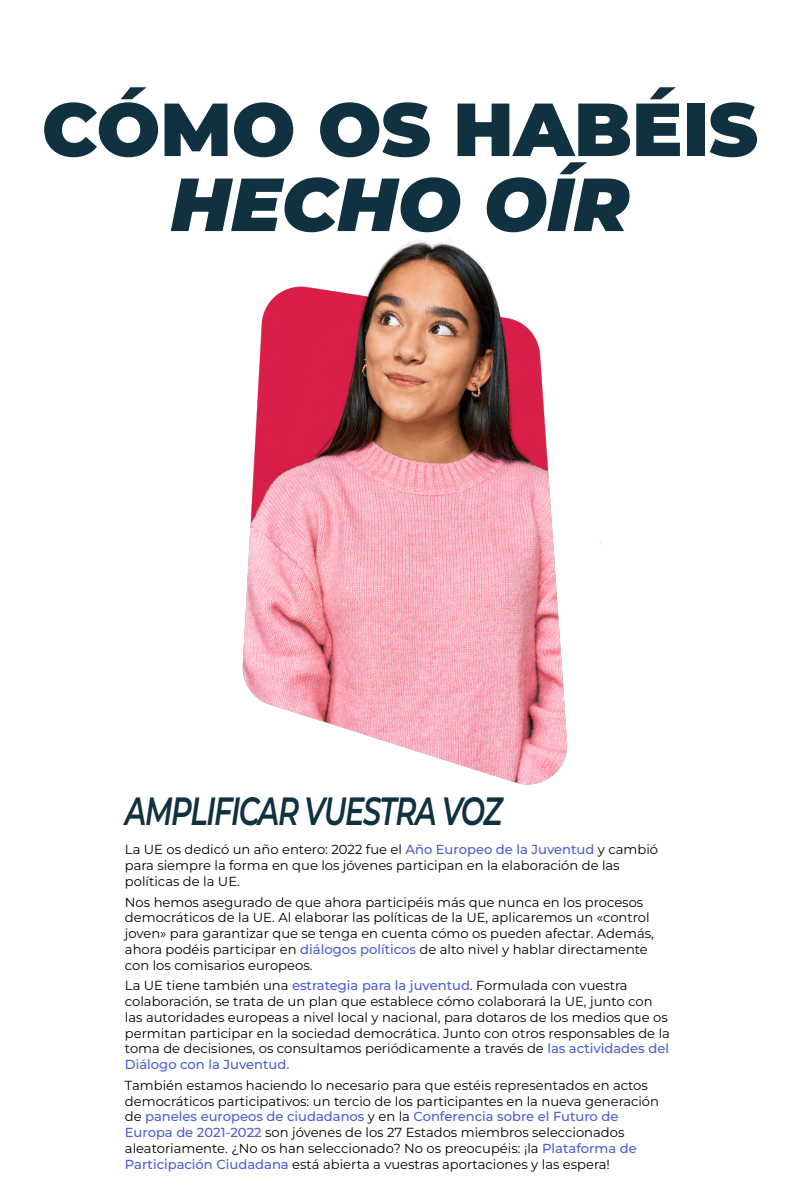
<style>
.page{position:relative;width:800px;height:1200px;background:#fff}
.page>*{position:absolute;margin:0;border:0;box-sizing:border-box;transform-origin:0 0}
.h2_7{font:900 75px/75px "Montserrat";color:#0f3140;text-align:center}
.h3_2{font:italic 600 39.38px "Montserrat";letter-spacing:-.05em;color:#0f3140;scale:.73 1}
.p2{font:13.12px/15.8px "Montserrat";color:#000}
.s1{font-style:italic}
.s2{font-weight:500;color:#4f5cd6}
</style>
<div class="page">
<img style="left:242px;top:239px;width:360px;height:546px">
<h2 class="h2_7" style="left:42px;top:87px;width:718px">CÓMO OS HABÉIS<br><span class="s1">HECHO OÍR</span></h2>
<h3 class="h3_2" style="left:125px;top:783px;width:519px">AMPLIFICAR VUESTRA VOZ</h3>
<p class="p2" style="left:125px;top:841px;width:535px">La UE os dedicó un año entero: 2022 fue el <span class="s2">Año Europeo de la Juventud</span> y cambió para siempre la forma en que los jóvenes participan en la elaboración de las políticas de la UE.</p>
<p class="p2" style="left:125px;top:894px;width:531px">Nos hemos asegurado de que ahora participéis más que nunca en los procesos democráticos de la UE. Al elaborar las políticas de la UE, aplicaremos un «control joven» para garantizar que se tenga en cuenta cómo os pueden afectar. Además, ahora podéis participar en <span class="s2">diálogos políticos</span> de alto nivel y hablar directamente con los comisarios europeos.</p>
<p class="p2" style="left:125px;top:977px;width:547px">La UE tiene también una <span class="s2">estrategia para la juventud</span>. Formulada con vuestra colaboración, se trata de un plan que establece cómo colaborará la UE, junto con las autoridades europeas a nivel local y nacional, para dotaros de los medios que os permitan participar en la sociedad democrática. Junto con otros responsables de la toma de decisiones, os consultamos periódicamente a través de <span class="s2">las actividades del Diálogo con la Juventud.</span></p>
<p class="p2" style="left:125px;top:1077px;width:536px">También estamos haciendo lo necesario para que estéis representados en actos democráticos participativos: un tercio de los participantes en la nueva generación de <span class="s2">paneles europeos de ciudadanos</span> y en la <span class="s2">Conferencia sobre el Futuro de Europa de 2021-2022</span> son jóvenes de los 27 Estados miembros seleccionados aleatoriamente. ¿No os han seleccionado? No os preocupéis: ¡la <span class="s2">Plataforma de Participación Ciudadana</span> está abierta a vuestras aportaciones y las espera!</p>
</div>
